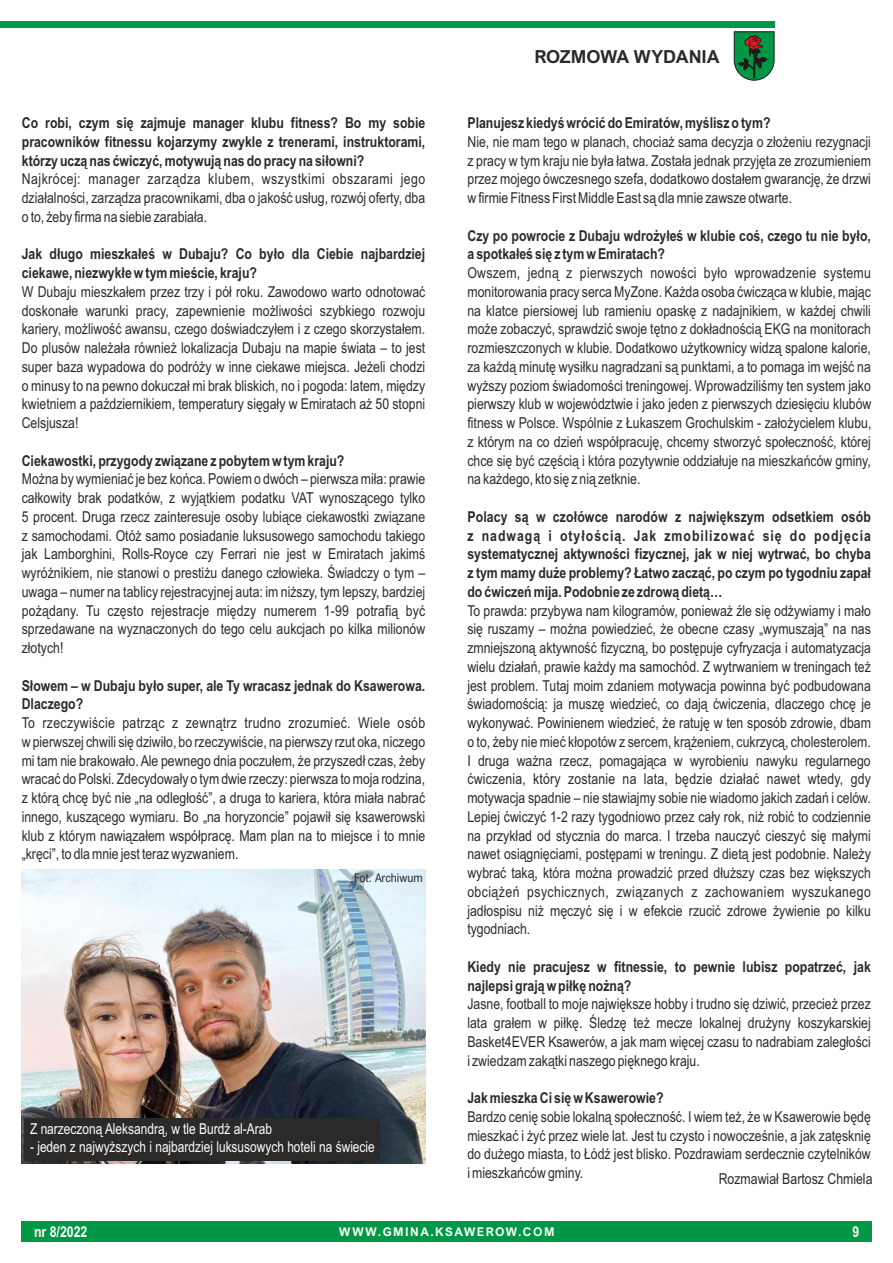
<style>
.page{position:relative;width:893px;height:1263px;background:#fff}
.page>*{position:absolute;margin:0;border:0;box-sizing:border-box;transform-origin:0 0}
.t1{font:700 18px "Arial Nova";letter-spacing:-.005em;color:#2b2a29}
.t2{font:15px/18.8px "Arial Narrow";color:#2b2a29;text-align:justify}
.t3{font:700 15px/18.8px "Arial Narrow";color:#2b2a29}
.t4{font:15px "Arial Narrow";color:#fefefe}
.t5{font:700 15px "Arial Narrow";color:#fefefe}
.t6{font:700 12px "Arial Nova";letter-spacing:.125em;color:#fefefe}
.t7{font:12px "Arial Nova Cond";color:#2b2a29}
</style>
<div class="page">
<div style="left:0;top:21px;width:774px;height:6px;background:#009846"></div>
<svg style="left:734px;top:31px;width:41px;height:50px;background:#2d7e4c"></svg>
<div style="left:21px;top:1221px;width:851px;height:21px;background:#009846"></div>
<img style="left:22px;top:870px;width:403px;height:294px">
<div style="left:25px;top:1118px;width:355px;height:43px;background:#2b2a29"></div>
<p class="t3" style="left:22px;top:115px;width:405px;text-align:justify">Co robi, czym się zajmuje manager klubu fitness? Bo my sobie pracowników fitnessu kojarzymy zwykle z trenerami, instruktorami, którzy uczą nas ćwiczyć, motywują nas do pracy na siłowni?</p>
<p class="t2" style="left:22px;top:171px;width:405px">Najkrócej: manager zarządza klubem, wszystkimi obszarami jego działalności, zarządza pracownikami, dba o jakość usług, rozwój oferty, dba o to, żeby firma na siebie zarabiała.</p>
<p class="t3" style="left:22px;top:246px;width:405px">Jak długo mieszkałeś w Dubaju? Co było dla Ciebie najbardziej ciekawe, niezwykłe w tym mieście, kraju?</p>
<p class="t2" style="left:22px;top:284px;width:405px">W Dubaju mieszkałem przez trzy i pół roku. Zawodowo warto odnotować doskonałe warunki pracy, zapewnienie możliwości szybkiego rozwoju kariery, możliwość awansu, czego doświadczyłem i z czego skorzystałem.<br>Do plusów należała również lokalizacja Dubaju na mapie świata – to jest super baza wypadowa do podróży w inne ciekawe miejsca. Jeżeli chodzi o minusy to na pewno dokuczał mi brak bliskich, no i pogoda: latem, między kwietniem a październikiem, temperatury sięgały w Emiratach aż 50 stopni Celsjusza!</p>
<p class="t3" style="left:22px;top:452px;width:324px">Ciekawostki, przygody związane z pobytem w tym kraju?</p>
<p class="t2" style="left:22px;top:471px;width:405px">Można by wymieniać je bez końca. Powiem o dwóch – pierwsza miła: prawie całkowity brak podatków, z wyjątkiem podatku VAT wynoszącego tylko 5 procent. Druga rzecz zainteresuje osoby lubiące ciekawostki związane z samochodami. Otóż samo posiadanie luksusowego samochodu takiego jak Lamborghini, Rolls-Royce czy Ferrari nie jest w Emiratach jakimś wyróżnikiem, nie stanowi o prestiżu danego człowieka. Świadczy o tym – uwaga – numer na tablicy rejestracyjnej auta: im niższy, tym lepszy, bardziej pożądany. Tu często rejestracje między numerem 1-99 potrafią być sprzedawane na wyznaczonych do tego celu aukcjach po kilka milionów złotych!</p>
<p class="t3" style="left:22px;top:677px;width:405px">Słowem – w Dubaju było super, ale Ty wracasz jednak do Ksawerowa.<br>Dlaczego?</p>
<p class="t2" style="left:22px;top:715px;width:405px">To rzeczywiście patrząc z zewnątrz trudno zrozumieć. Wiele osób w pierwszej chwili się dziwiło, bo rzeczywiście, na pierwszy rzut oka, niczego mi tam nie brakowało. Ale pewnego dnia poczułem, że przyszedł czas, żeby wracać do Polski. Zdecydowały o tym dwie rzeczy: pierwsza to moja rodzina, z którą chcę być nie „na odległość”, a druga to kariera, która miała nabrać innego, kuszącego wymiaru. Bo „na horyzoncie” pojawił się ksawerowski klub z którym nawiązałem współpracę. Mam plan na to miejsce i to mnie „kręci”, to dla mnie jest teraz wyzwaniem.</p>
<p class="t7" style="left:354px;top:873px;width:70px">Fot. Archiwum</p>
<p class="t4" style="left:30px;top:1123px;width:244px">Z narzeczoną Aleksandrą, w tle Burdż al-Arab</p>
<p class="t4" style="left:30px;top:1141px;width:346px">- jeden z najwyższych i najbardziej luksusowych hoteli na świecie</p>
<p class="t1" style="left:534px;top:50px;width:187px">ROZMOWA WYDANIA</p>
<p class="t3" style="left:467px;top:115px;width:305px">Planujesz kiedyś wrócić do Emiratów, myślisz o tym?</p>
<p class="t2" style="left:467px;top:134px;width:405px">Nie, nie mam tego w planach, chociaż sama decyzja o złożeniu rezygnacji z pracy w tym kraju nie była łatwa. Została jednak przyjęta ze zrozumieniem przez mojego ówczesnego szefa, dodatkowo dostałem gwarancję, że drzwi w firmie Fitness First Middle East są dla mnie zawsze otwarte.</p>
<p class="t3" style="left:467px;top:227px;width:405px">Czy po powrocie z Dubaju wdrożyłeś w klubie coś, czego tu nie było, a spotkałeś się z tym w Emiratach?</p>
<p class="t2" style="left:467px;top:265px;width:405px">Owszem, jedną z pierwszych nowości było wprowadzenie systemu monitorowania pracy serca MyZone. Każda osoba ćwicząca w klubie, mając na klatce piersiowej lub ramieniu opaskę z nadajnikiem, w każdej chwili może zobaczyć, sprawdzić swoje tętno z dokładnością EKG na monitorach rozmieszczonych w klubie. Dodatkowo użytkownicy widzą spalone kalorie, za każdą minutę wysiłku nagradzani są punktami, a to pomaga im wejść na wyższy poziom świadomości treningowej. Wprowadziliśmy ten system jako pierwszy klub w województwie i jako jeden z pierwszych dziesięciu klubów fitness w Polsce. Wspólnie z Łukaszem Grochulskim - założycielem klubu, z którym na co dzień współpracuję, chcemy stworzyć społeczność, której chce się być częścią i która pozytywnie oddziałuje na mieszkańców gminy, na każdego, kto się z nią zetknie.</p>
<p class="t3" style="left:467px;top:509px;width:405px;text-align:justify">Polacy są w czołówce narodów z największym odsetkiem osób z nadwagą i otyłością. Jak zmobilizować się do podjęcia systematycznej aktywności fizycznej, jak w niej wytrwać, bo chyba z tym mamy duże problemy? Łatwo zacząć, po czym po tygodniu zapał do ćwiczeń mija. Podobnie ze zdrową dietą…</p>
<p class="t2" style="left:467px;top:602px;width:405px">To prawda: przybywa nam kilogramów, ponieważ źle się odżywiamy i mało się ruszamy – można powiedzieć, że obecne czasy „wymuszają” na nas zmniejszoną aktywność fizyczną, bo postępuje cyfryzacja i automatyzacja wielu działań, prawie każdy ma samochód. Z wytrwaniem w treningach też jest problem. Tutaj moim zdaniem motywacja powinna być podbudowana świadomością: ja muszę wiedzieć, co dają ćwiczenia, dlaczego chcę je wykonywać. Powinienem wiedzieć, że ratuję w ten sposób zdrowie, dbam o to, żeby nie mieć kłopotów z sercem, krążeniem, cukrzycą, cholesterolem.<br>I druga ważna rzecz, pomagająca w wyrobieniu nawyku regularnego ćwiczenia, który zostanie na lata, będzie działać nawet wtedy, gdy motywacja spadnie – nie stawiajmy sobie nie wiadomo jakich zadań i celów.<br>Lepiej ćwiczyć 1-2 razy tygodniowo przez cały rok, niż robić to codziennie na przykład od stycznia do marca. I trzeba nauczyć cieszyć się małymi nawet osiągnięciami, postępami w treningu. Z dietą jest podobnie. Należy wybrać taką, która można prowadzić przed dłuższy czas bez większych obciążeń psychicznych, związanych z zachowaniem wyszukanego jadłospisu niż męczyć się i w efekcie rzucić zdrowe żywienie po kilku tygodniach.</p>
<p class="t3" style="left:467px;top:959px;width:405px">Kiedy nie pracujesz w fitnessie, to pewnie lubisz popatrzeć, jak najlepsi grają w piłkę nożną?</p>
<p class="t2" style="left:467px;top:996px;width:405px">Jasne, football to moje największe hobby i trudno się dziwić, przecież przez lata grałem w piłkę. Śledzę też mecze lokalnej drużyny koszykarskiej Basket4EVER Ksawerów, a jak mam więcej czasu to nadrabiam zaległości i zwiedzam zakątki naszego pięknego kraju.</p>
<p class="t3" style="left:467px;top:1090px;width:198px">Jak mieszka Ci się w Ksawerowie?</p>
<p class="t2" style="left:467px;top:1109px;width:405px">Bardzo cenię sobie lokalną społeczność. I wiem też, że w Ksawerowie będę mieszkać i żyć przez wiele lat. Jest tu czysto i nowocześnie, a jak zatęsknię do dużego miasta, to Łódź jest blisko. Pozdrawiam serdecznie czytelników i mieszkańców gminy.</p>
<p class="t2" style="left:719px;top:1170px;width:155px">Rozmawiał Bartosz Chmiela</p>
<p class="t5" style="left:34px;top:1226px;width:55px">nr 8/2022</p>
<p class="t6" style="left:339px;top:1227px;width:217px">WWW.GMINA.KSAWEROW.COM</p>
<p class="t5" style="left:853px;top:1226px;width:8px">9</p>
</div>
